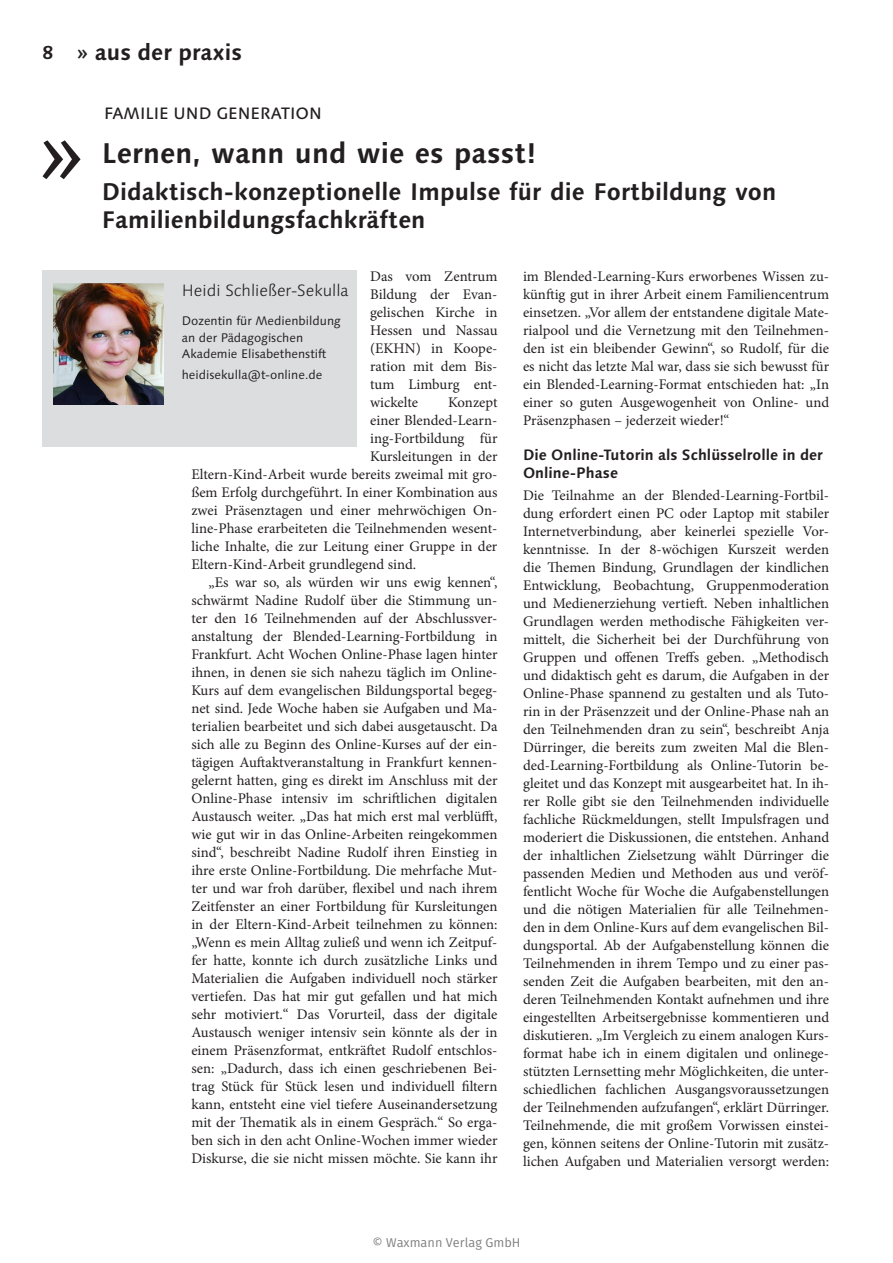
<style>
.page{position:relative;width:893px;height:1263px;background:#fff}
.page>*{position:absolute;margin:0;border:0;box-sizing:border-box;transform-origin:0 0}
.U1{font:700 28.5px "Linotype Syntax";letter-spacing:.005em;color:#231f20}
.U1-2{font:700 24px/28.5px "Linotype Syntax";letter-spacing:.005em;color:#231f20}
.t1{font:700 22.5px "Linotype Syntax";color:#231f20}
.Autor_11{font:300 16.5px "Linotype Syntax";color:#231f20}
.Rubrik{font:500 16.5px "Linotype Syntax";color:#231f20}
.Untertitel_im_Text{font:700 15px/18px "Linotype Syntax";color:#231f20}
.Fließtext{font:14.7px/18px "Minion Pro";color:#231f20;text-align:justify}
.Fließtext_7{font:14.7px/18px "Minion Pro";color:#231f20;text-align:justify}
.t2{font:12.75px "Fira Sans";color:#808080}
.Auotor_Angaben{font:12.45px/16.5px "Linotype Syntax";color:#231f20}
.s1{font-size:18.75px}
</style>
<div class="page">
<svg style="left:43px;top:140px;width:38px;height:39px"></svg>
<div style="left:43px;top:270px;width:314px;height:176px;background:#dcdddf"></div>
<img style="left:53px;top:284px;width:110px;height:120px">
<h3 class="t1" style="left:43px;top:38px;width:201px"><span class="s1">8</span> » aus der praxis</h3>
<p class="Rubrik" style="left:104px;top:104px;width:219px">FAMILIE UND GENERATION</p>
<p class="U1" style="left:102px;top:135px;width:436px">Lernen, wann und wie es passt!</p>
<p class="U1-2" style="left:102px;top:177px;width:676px">Didaktisch-konzeptionelle Impulse für die Fortbildung von<br>Familienbildungsfachkräften</p>
<p class="Fließtext_7" style="left:523px;top:267px;width:308px">im Blended-Learning-Kurs erworbenes Wissen zu&shy;künftig gut in ihrer Arbeit einem Familiencentrum einsetzen. „Vor allem der entstandene digitale Mate&shy;rialpool und die Vernetzung mit den Teilnehmen&shy;den ist ein bleibender Gewinn“, so Rudolf, für die es nicht das letzte Mal war, dass sie sich bewusst für ein Blended-Learning-Format entschieden hat: „In einer so guten Ausgewogenheit von Online- und Präsenzphasen – jederzeit wieder!“</p>
<p class="Untertitel_im_Text" style="left:523px;top:445px;width:301px">Die Online-Tutorin als Schlüsselrolle in der<br>Online-Phase</p>
<p class="Fließtext" style="left:523px;top:486px;width:308px">Die Teilnahme an der Blended-Learning-Fortbil&shy;dung erfordert einen PC oder Laptop mit stabiler Internetverbindung, aber keinerlei spezielle Vor&shy;kenntnisse. In der 8-wöchigen Kurszeit werden die Themen Bindung, Grundlagen der kindlichen Entwicklung, Beobachtung, Gruppenmoderation und Medienerziehung vertieft. Neben inhaltlichen Grundlagen werden methodische Fähigkeiten ver&shy;mittelt, die Sicherheit bei der Durchführung von Gruppen und offenen Treffs geben. „Methodisch und didaktisch geht es darum, die Aufgaben in der Online-Phase spannend zu gestalten und als Tuto&shy;rin in der Präsenzzeit und der Online-Phase nah an den Teilnehmenden dran zu sein“, beschreibt Anja Dürringer, die bereits zum zweiten Mal die Blen&shy;ded-Learning-Fortbildung als Online-Tutorin be&shy;gleitet und das Konzept mit ausgearbeitet hat. In ih&shy;rer Rolle gibt sie den Teilnehmenden individuelle fachliche Rückmeldungen, stellt Impulsfragen und moderiert die Diskussionen, die entstehen. Anhand der inhaltlichen Zielsetzung wählt Dürringer die passenden Medien und Methoden aus und veröf&shy;fentlicht Woche für Woche die Aufgabenstellungen und die nötigen Materialien für alle Teilnehmen&shy;den in dem Online-Kurs auf dem evangelischen Bil&shy;dungsportal. Ab der Aufgabenstellung können die Teilnehmenden in ihrem Tempo und zu einer pas&shy;senden Zeit die Aufgaben bearbeiten, mit den an&shy;deren Teilnehmenden Kontakt aufnehmen und ihre eingestellten Arbeitsergebnisse kommentieren und diskutieren. „Im Vergleich zu einem analogen Kurs&shy;format habe ich in einem digitalen und onlinege&shy;stützten Lernsetting mehr Möglichkeiten, die unter&shy;schiedlichen fachlichen Ausgangsvoraussetzungen der Teilnehmenden aufzufangen“, erklärt Dürringer.<br>Teilnehmende, die mit großem Vorwissen einstei&shy;gen, können seitens der Online-Tutorin mit zusätz&shy;lichen Aufgaben und Materialien versorgt werden:</p>
<p class="Fließtext" style="left:370px;top:267px;width:129px">Das vom Zentrum Bildung der Evan&shy;gelischen Kirche in Hessen und Nassau (EKHN) in Koope&shy;ration mit dem Bis&shy;tum Limburg ent&shy;wickelte</p>
<p class="Autor_11" style="left:182px;top:281px;width:168px">Heidi Schließer-Sekulla</p>
<p class="Auotor_Angaben" style="left:182px;top:313px;width:161px">Dozentin für Medienbildung an der Pädagogischen<br>Akademie Elisabethenstift</p>
<p class="Auotor_Angaben" style="left:182px;top:367px;width:142px">heidisekulla@t-online.de</p>
<p class="Fließtext" style="left:448px;top:393px;width:51px">Konzept</p>
<p class="Fließtext" style="left:370px;top:411px;width:127px">einer Blended-Learn-</p>
<p class="Fließtext" style="left:370px;top:429px;width:129px">ing-Fortbildung für</p>
<p class="Fließtext" style="left:370px;top:447px;width:129px">Kursleitungen in der</p>
<p class="Fließtext" style="left:191px;top:465px;width:308px">Eltern-Kind-Arbeit wurde bereits zweimal mit gro-</p>
<p class="Fließtext" style="left:191px;top:483px;width:308px">ßem Erfolg durchgeführt. In einer Kombination aus</p>
<p class="Fließtext" style="left:191px;top:501px;width:308px">zwei Präsenztagen und einer mehrwöchigen On-</p>
<p class="Fließtext" style="left:191px;top:519px;width:308px">line-Phase erarbeiteten die Teilnehmenden wesent-</p>
<p class="Fließtext" style="left:191px;top:537px;width:308px">liche Inhalte, die zur Leitung einer Gruppe in der</p>
<p class="Fließtext" style="left:191px;top:555px;width:226px">Eltern-Kind-Arbeit grundlegend sind.</p>
<p class="Fließtext_7" style="left:191px;top:573px;width:308px;text-indent:17px">„Es war so, als würden wir uns ewig kennen“, schwärmt Nadine Rudolf über die Stimmung un&shy;ter den 16 Teilnehmenden auf der Abschlussver&shy;anstaltung der Blended-Learning-Fortbildung in Frankfurt. Acht Wochen Online-Phase lagen hinter ihnen, in denen sie sich nahezu täglich im Online-Kurs auf dem evangelischen Bildungsportal begeg&shy;net sind. Jede Woche haben sie Aufgaben und Ma&shy;terialien bearbeitet und sich dabei ausgetauscht. Da sich alle zu Beginn des Online-Kurses auf der ein&shy;tägigen Auftaktveranstaltung in Frankfurt kennen&shy;gelernt hatten, ging es direkt im Anschluss mit der Online-Phase intensiv im schriftlichen digitalen Austausch weiter. „Das hat mich erst mal verblüfft, wie gut wir in das Online-Arbeiten reingekommen sind“, beschreibt Nadine Rudolf ihren Einstieg in ihre erste Online-Fortbildung. Die mehrfache Mut&shy;ter und war froh darüber, flexibel und nach ihrem Zeitfenster an einer Fortbildung für Kursleitungen in der Eltern-Kind-Arbeit teilnehmen zu können: „Wenn es mein Alltag zuließ und wenn ich Zeitpuf&shy;fer hatte, konnte ich durch zusätzliche Links und Materialien die Aufgaben individuell noch stärker vertiefen. Das hat mir gut gefallen und hat mich sehr motiviert.“ Das Vorurteil, dass der digitale Austausch weniger intensiv sein könnte als der in einem Präsenzformat, entkräftet Rudolf entschlos&shy;sen: „Dadurch, dass ich einen geschriebenen Bei&shy;trag Stück für Stück lesen und individuell filtern kann, entsteht eine viel tiefere Auseinandersetzung mit der Thematik als in einem Gespräch.“ So erga&shy;ben sich in den acht Online-Wochen immer wieder Diskurse, die sie nicht missen möchte. Sie kann ihr</p>
<p class="t2" style="left:372px;top:1233px;width:150px">© Waxmann Verlag GmbH</p>
</div>
